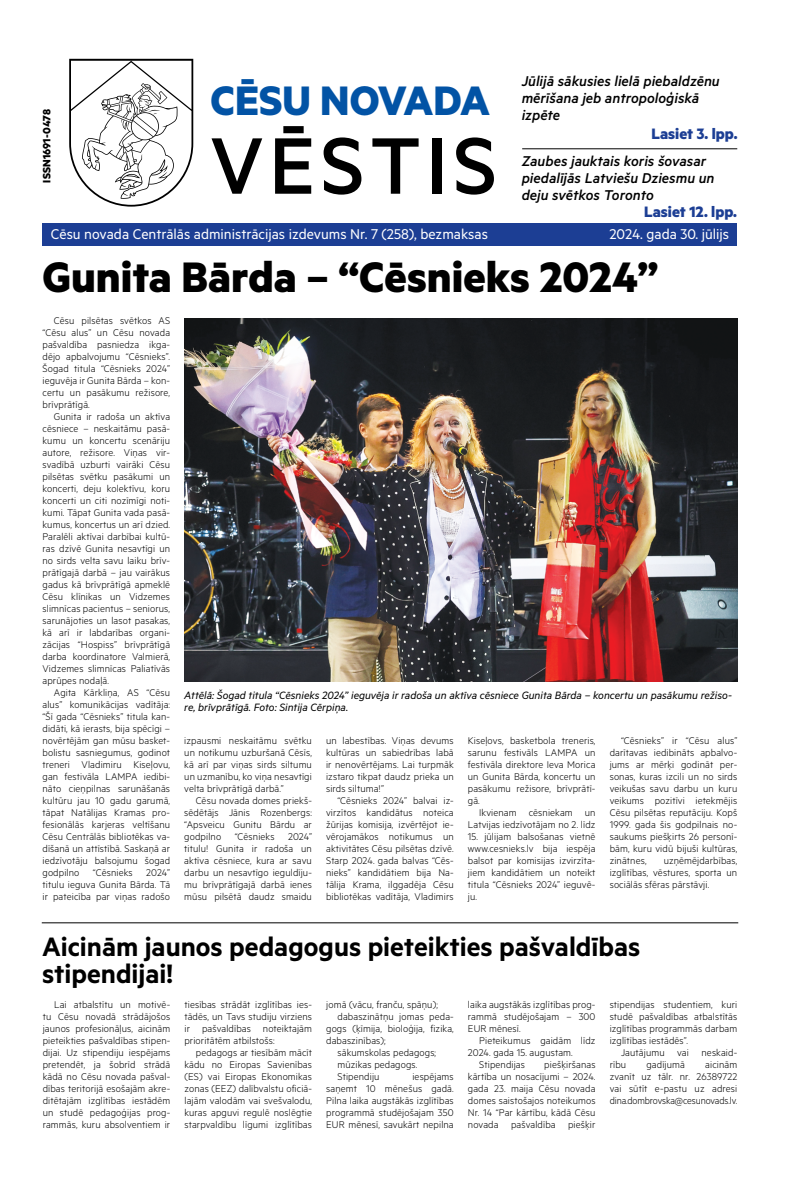
<style>
.page{position:relative;width:794px;height:1191px;background:#fff}
.page>*{position:absolute;margin:0;border:0;box-sizing:border-box;transform-origin:0 0}
.t1{font:500 90.1px "Metric";letter-spacing:.055em;color:#000}
.t2{font:700 48px "Metric";color:#000}
.t3{font:700 46.4px "Metric";color:#0253a5}
.t4{font:600 30px/27px "Metric";color:#000}
.t5{font:700 17px "Metric";color:#1c3e94}
.t6{font:italic 500 16px/17px "Metric";color:#000}
.t7{font:16px "Metric";color:#fff}
.t8{font:italic 12px/12px "Metric";color:#000}
.t9{font:700 12px "Metric";letter-spacing:.01em;color:#000}
.t10{font:300 11px/12px "Metric";letter-spacing:.01em;color:#000;text-align:justify}
</style>
<div class="page">
<div style="left:43px;top:223px;width:694px;height:22px;background:#1c3e94"></div>
<svg style="left:69px;top:59px;width:124px;height:148px"></svg>
<hr style="left:522px;top:148px;width:215px;height:1px;background:#000">
<hr style="left:42px;top:922px;width:696px;height:1px;background:#000">
<img style="left:184px;top:319px;width:553px;height:362px">
<p class="t9" style="left:39px;top:183px;width:75px;rotate:-90deg">ISSN1691-0478</p>
<h3 class="t3" style="left:211px;top:72px;width:281px">CĒSU NOVADA</h3>
<h1 class="t1" style="left:210px;top:113px;width:289px">VĒSTIS</h1>
<h3 class="t6" style="left:521px;top:72px;width:200px">Jūlijā sākusies lielā piebaldzēnu mērīšana jeb antropoloģiskā izpēte</h3>
<h3 class="t5" style="left:651px;top:123px;width:87px">Lasiet 3. lpp.</h3>
<h3 class="t6" style="left:521px;top:152px;width:194px">Zaubes jauktais koris šovasar piedalījās Latviešu Dziesmu un deju svētkos Toronto</h3>
<h3 class="t5" style="left:644px;top:202px;width:94px">Lasiet 12. lpp.</h3>
<h3 class="t7" style="left:51px;top:224px;width:439px">Cēsu novada Centrālās administrācijas izdevums Nr. 7 (258), bezmaksas</h3>
<h3 class="t7" style="left:609px;top:224px;width:121px">2024. gada 30. jūlijs</h3>
<h2 class="t2" style="left:43px;top:248px;width:617px">Gunita Bārda – “Cēsnieks 2024”</h2>
<p class="t10" style="left:43px;top:314px;width:129px;text-indent:11px">Cēsu pilsētas svētkos AS “Cēsu alus” un Cēsu novada pašvaldība pasniedza ikga&shy;dējo apbalvojumu “Cēsnieks”.<br>Šogad titula “Cēsnieks 2024” ieguvēja ir Gunita Bārda – kon&shy;certu un pasākumu režisore, brīvprātīgā.</p>
<p class="t10" style="left:43px;top:410px;width:129px;text-indent:11px">Gunita ir radoša un aktīva cēsniece – neskaitāmu pasā&shy;kumu un koncertu scenāriju autore, režisore. Viņas vir&shy;svadībā uzburti vairāki Cēsu pilsētas svētku pasākumi un koncerti, deju kolektīvu, koru koncerti un citi nozīmīgi noti&shy;kumi. Tāpat Gunita vada pasā&shy;kumus, koncertus un arī dzied.<br>Paralēli aktīvai darbībai kultū&shy;ras dzīvē Gunita nesavtīgi un no sirds velta savu laiku brīv&shy;prātīgajā darbā – jau vairākus gadus kā brīvprātīgā apmeklē Cēsu klīnikas un Vidzemes slimnīcas pacientus – seniorus, sarunājoties un lasot pasakas, kā arī ir labdarības organi&shy;zācijas “Hospiss” brīvprātīgā darba koordinatore Valmierā, Vidzemes slimnīcas Paliatīvās aprūpes nodaļā.</p>
<p class="t10" style="left:43px;top:686px;width:129px;text-indent:11px">Agita Kārkliņa, AS “Cēsu alus” komunikācijas vadītāja: “Šī gada “Cēsnieks” titula kan&shy;didāti, kā ierasts, bija spēcīgi – novērtējām gan mūsu basket&shy;bolistu sasniegumus, godinot treneri Vladimiru Kiseļovu, gan festivāla LAMPA iedibi&shy;nāto cieņpilnas sarunāšanās kultūru jau 10 gadu garumā, tāpat Natālijas Kramas pro&shy;fesionālās karjeras veltīšanu Cēsu Centrālās bibliotēkas va&shy;dīšanā un attīstībā. Saskaņā ar iedzīvotāju balsojumu šogad godpilno “Cēsnieks 2024” titulu ieguva Gunita Bārda. Tā ir pateicība par viņas radošo</p>
<p class="t8" style="left:184px;top:688px;width:549px">Attēlā: Šogad titula “Cēsnieks 2024” ieguvēja ir radoša un aktīva cēsniece Gunita Bārda – koncertu un pasākumu režiso&shy;re, brīvprātīgā. Foto: Sintija Cērpiņa.</p>
<p class="t10" style="left:184px;top:734px;width:129px">izpausmi neskaitāmu svētku un notikumu uzburšanā Cēsīs, kā arī par viņas sirds siltumu un uzmanību, ko viņa nesavtīgi velta brīvprātīgā darbā.”</p>
<p class="t10" style="left:184px;top:794px;width:129px;text-indent:11px">Cēsu novada domes priekš&shy;sēdētājs Jānis Rozenbergs: “Apsveicu Gunitu Bārdu ar godpilno “Cēsnieks 2024” titulu! Gunita ir radoša un aktīva cēsniece, kura ar savu darbu un nesavtīgo ieguldīju&shy;mu brīvprātīgajā darbā ienes mūsu pilsētā daudz smaidu</p>
<p class="t10" style="left:326px;top:734px;width:129px">un labestības. Viņas devums kultūras un sabiedrības labā ir nenovērtējams. Lai turpmāk izstaro tikpat daudz prieka un sirds siltuma!”</p>
<p class="t10" style="left:326px;top:794px;width:129px;text-indent:11px">“Cēsnieks 2024” balvai iz&shy;virzītos kandidātus noteica žūrijas komisija, izvērtējot ie&shy;vērojamākos notikumus un aktivitātes Cēsu pilsētas dzīvē.<br>Starp 2024. gada balvas “Cēs&shy;nieks” kandidātiem bija Na&shy;tālija Krama, ilggadēja Cēsu bibliotēkas vadītāja, Vladimirs</p>
<p class="t10" style="left:468px;top:734px;width:129px">Kiseļovs, basketbola treneris, sarunu festivāls LAMPA un festivāla direktore Ieva Morica un Gunita Bārda, koncertu un pasākumu režisore, brīvprātī&shy;gā.</p>
<p class="t10" style="left:468px;top:806px;width:129px;text-align:right">Ikvienam cēsniekam un<br>Latvijas iedzīvotājam no 2. līdz</p>
<p class="t10" style="left:468px;top:830px;width:129px">15. jūlijam balsošanas vietnē www.cesnieks.lv bija iespēja balsot par komisijas izvirzīta&shy;jiem kandidātiem un noteikt titula “Cēsnieks 2024” ieguvē&shy;ju.</p>
<p class="t10" style="left:609px;top:734px;width:129px;text-indent:11px">“Cēsnieks” ir “Cēsu alus” darītavas iedibināts apbalvo&shy;jums ar mērķi godināt per&shy;sonas, kuras izcili un no sirds veikušas savu darbu un kuru veikums pozitīvi ietekmējis Cēsu pilsētas reputāciju. Kopš 1999. gada šis godpilnais no&shy;saukums piešķirts 26 personī&shy;bām, kuru vidū bijuši kultūras, zinātnes,</p>
<p class="t10" style="left:609px;top:854px;width:129px;text-indent:54px">uzņēmējdarbības, izglītības, vēstures, sporta un sociālās sfēras pārstāvji.</p>
<h3 class="t4" style="left:42px;top:932px;width:600px">Aicinām jaunos pedagogus pieteikties pašvaldības stipendijai!</h3>
<p class="t10" style="left:43px;top:998px;width:129px;text-indent:11px">Lai atbalstītu un motivē&shy;tu Cēsu novadā strādājošos jaunos profesionāļus, aicinām pieteikties pašvaldības stipen&shy;dijai. Uz stipendiju iespējams pretendēt, ja šobrīd strādā kādā no Cēsu novada pašval&shy;dības teritorijā esošajām akre&shy;ditētajām izglītības iestādēm un studē pedagoģijas prog&shy;rammās, kuru absolventiem ir</p>
<p class="t10" style="left:184px;top:998px;width:129px">tiesības strādāt izglītības ies&shy;tādēs, un Tavs studiju virziens ir pašvaldības noteiktajām prioritātēm atbilstošs:</p>
<p class="t10" style="left:326px;top:998px;width:113px">jomā (vācu, franču, spāņu);</p>
<p class="t10" style="left:337px;top:1010px;width:118px">dabaszinātņu jomas peda-</p>
<p class="t10" style="left:326px;top:1022px;width:129px">gogs (ķīmija, bioloģija, fizika,</p>
<p class="t10" style="left:326px;top:1034px;width:61px">dabaszinības);</p>
<p class="t10" style="left:337px;top:1046px;width:100px">sākumskolas pedagogs;</p>
<p class="t10" style="left:337px;top:1058px;width:81px">mūzikas pedagogs.</p>
<p class="t10" style="left:337px;top:1070px;width:43px">Stipendiju</p>
<p class="t10" style="left:468px;top:998px;width:129px">laika augstākās izglītības prog&shy;rammā studējošajam – 300<br>EUR mēnesī.</p>
<p class="t10" style="left:479px;top:1034px;width:118px">Pieteikumus gaidām līdz</p>
<p class="t10" style="left:468px;top:1046px;width:106px">2024. gada 15. augustam.</p>
<p class="t10" style="left:479px;top:1058px;width:47px">Stipendijas</p>
<p class="t10" style="left:609px;top:998px;width:129px">stipendijas studentiem, kuri studē pašvaldības atbalstītās izglītības programmās darbam izglītības iestādēs”.</p>
<p class="t10" style="left:609px;top:1046px;width:129px;text-indent:11px">Jautājumu vai neskaid&shy;rību</p>
<p class="t10" style="left:184px;top:1046px;width:129px;text-indent:11px">pedagogs ar tiesībām mācīt kādu no Eiropas Savienības (ES) vai Eiropas Ekonomikas zonas (EEZ) dalībvalstu oficiā&shy;lajām valodām vai svešvalodu, kuras apguvi regulē noslēgtie starpvaldību līgumi izglītības</p>
<p class="t10" style="left:468px;top:1058px;width:129px;text-indent:76px">piešķiršanas kārtība un nosacījumi – 2024. gada 23. maija Cēsu novada domes saistošajos noteikumos Nr. 14 “Par kārtību, kādā Cēsu novada pašvaldība piešķir</p>
<p class="t10" style="left:646px;top:1058px;width:40px">gadījumā</p>
<p class="t10" style="left:609px;top:1058px;width:129px;text-indent:95px">aicinām zvanīt uz tālr. nr. 26389722 vai sūtīt e-pastu uz adresi dina.dombrovska@cesunovads.lv.</p>
<p class="t10" style="left:326px;top:1070px;width:129px;text-indent:86px">iespējams saņemt 10 mēnešus gadā.<br>Pilna laika augstākās izglītības programmā studējošajam 350<br>EUR mēnesī, savukārt nepilna</p>
</div>
